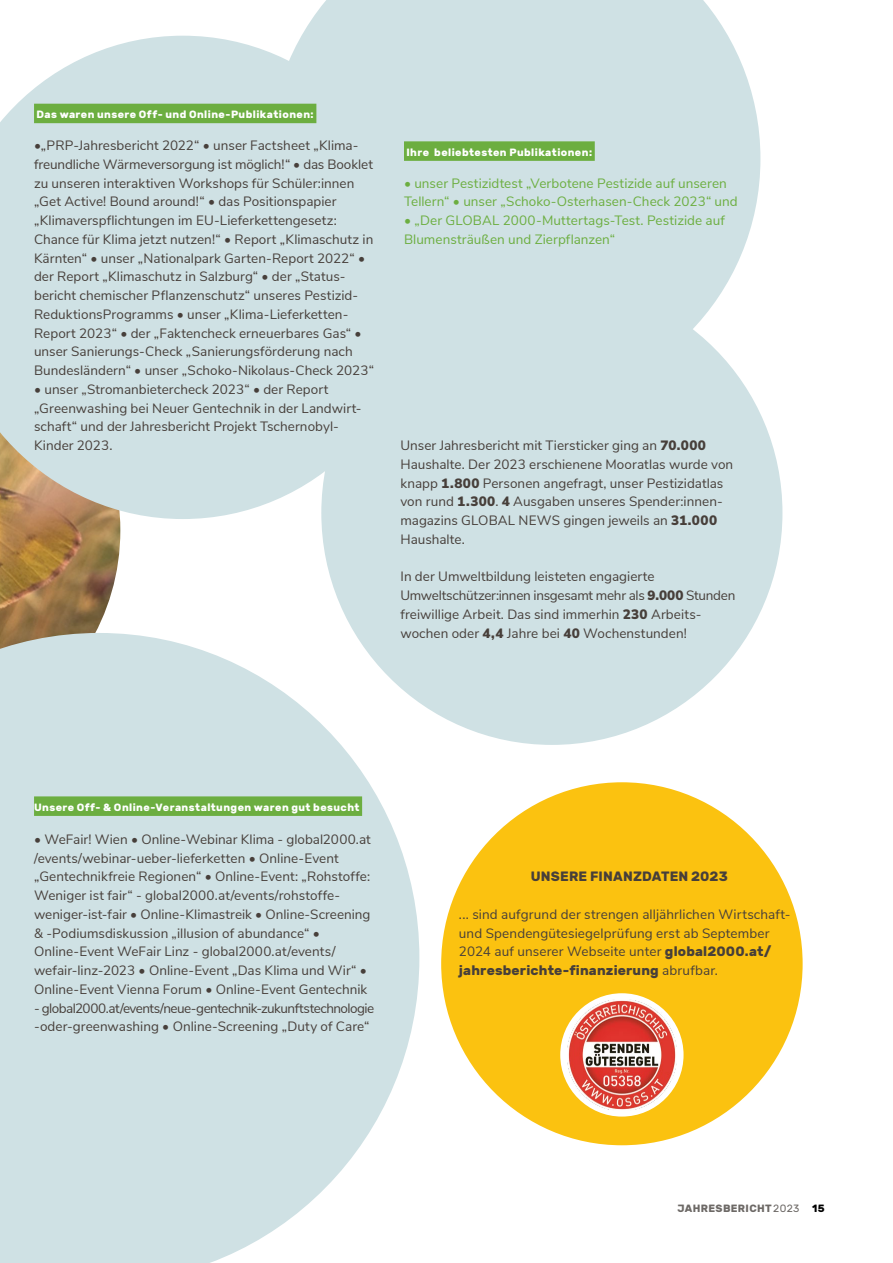
<style>
.page{position:relative;width:893px;height:1263px;background:#fff}
.page>*{position:absolute;margin:0;border:0;box-sizing:border-box;transform-origin:0 0}
.t1{font:13.5px/18.8px "Nunito Sans";letter-spacing:.005em;color:#473f3a}
.t2{font:13.5px/18.8px "Nunito Sans";letter-spacing:.005em;color:#6cae40}
.t3{font:13.5px/18.8px "Nunito Sans";letter-spacing:-.025em;color:#473f3a}
.t4{font:700 13.5px "Rubik";letter-spacing:.015em;color:#473f3a}
.t5{font:700 10.5px "Rubik";letter-spacing:.04em;color:#fff}
.t6{font:700 10.5px "Rubik";letter-spacing:.035em;color:#6d6966}
.s1{font-weight:900}
.s2{font-family:"Rubik";font-weight:700}
.s3{font-family:"Nunito Sans";font-weight:400}
.s4{font-weight:400}
.s5{color:#000}
</style>
<div class="page">
<img style="left:0;top:519px;width:120px;height:114px">
<div style="left:321px;top:281px;width:461px;height:464px;background:#cfe1e4;border-radius:50%"></div>
<svg style="left:0;top:633px;width:419px;height:630px;fill:#cfe1e4"></svg>
<div style="left:441px;top:782px;width:362px;height:363px;background:#fbc210;border-radius:50%"></div>
<div style="left:301px;top:0;width:459px;height:406px;background:#cfe1e4"></div>
<div style="left:0;top:36px;width:421px;height:483px;background:#cfe1e4"></div>
<div style="left:34px;top:104px;width:282px;height:19px;background:#6cae40"></div>
<div style="left:404px;top:141px;width:191px;height:20px;background:#6cae40"></div>
<div style="left:34px;top:796px;width:328px;height:20px;background:#6cae40"></div>
<div style="left:560px;top:993px;width:124px;height:123px;background:#fff;border-radius:50%"></div>
<img style="left:567px;top:1000px;width:109px;height:110px">
<p class="t5" style="left:36px;top:108px;width:279px">Das waren unsere Off- und Online-Publikationen:</p>
<p class="t1" style="left:34px;top:135px;width:341px">•„PRP-Jahresbericht 2022“ • unser Factsheet „Klima&shy;freundliche Wärmeversorgung ist möglich!“ • das Booklet zu unseren interaktiven Workshops für Schüler:innen „Get Active! Bound around!“ • das Positionspapier „Klimaverspflichtungen im EU-Lieferkettengesetz:<br>Chance für Klima jetzt nutzen!“ • Report „Klimaschutz in Kärnten“ • unser „Nationalpark Garten-Report 2022“ • der Report „Klimaschutz in Salzburg“ • der „Status&shy;bericht chemischer Pflanzenschutz“ unseres Pestizid-ReduktionsProgramms • unser „Klima-Lieferketten-Report 2023“ • der „Faktencheck erneuerbares Gas“ • unser Sanierungs-Check „Sanierungsförderung nach Bundesländern“ • unser „Schoko-Nikolaus-Check 2023“</p>
<p class="t1" style="left:34px;top:379px;width:329px">• unser „Stromanbietercheck 2023“ • der Report „Greenwashing bei Neuer Gentechnik in der Landwirt&shy;schaft“ und der Jahresbericht Projekt Tschernobyl-Kinder 2023.</p>
<p class="t5" style="left:406px;top:146px;width:187px">Ihre beliebtesten Publikationen:</p>
<p class="t2" style="left:404px;top:173px;width:335px">• unser Pestizidtest „Verbotene Pestizide auf unseren<br>Tellern“ • unser „Schoko-Osterhasen-Check 2023“ und</p>
<p class="t2" style="left:404px;top:210px;width:322px">• „Der GLOBAL 2000-Muttertags-Test. Pestizide auf<br>Blumensträußen und Zierpflanzen“</p>
<p class="t1" style="left:400px;top:435px;width:334px">Unser Jahresbericht mit Tiersticker ging an <span class="s1">70.000<br></span>Haushalte. Der 2023 erschienene Mooratlas wurde von knapp <span class="s1">1.800</span> Personen angefragt, unser Pestizidatlas von rund <span class="s1">1.300</span>. <span class="s1">4</span> Ausgaben unseres Spender:innen&shy;magazins GLOBAL NEWS gingen jeweils an <span class="s1">31.000<br></span>Haushalte.</p>
<p class="t1" style="left:400px;top:566px;width:336px">In der Umweltbildung leisteten engagierte Umweltschützer:innen insgesamt mehr als <span class="s1">9.000</span> Stunden freiwillige Arbeit. Das sind immerhin <span class="s1">230</span> Arbeits&shy;wochen oder <span class="s1">4,4</span> Jahre bei <span class="s1">40</span> Wochenstunden!</p>
<p class="t5" style="left:34px;top:801px;width:327px">Unsere Off- &amp; Online-Veranstaltungen waren gut besucht</p>
<p class="t1" style="left:34px;top:829px;width:338px">• WeFair! Wien • Online-Webinar Klima - global2000.at /events/webinar-ueber-lieferketten • Online-Event „Gentechnikfreie Regionen“ • Online-Event: „Rohstoffe:<br>Weniger ist fair“ - global2000.at/events/rohstoffe&shy;weniger-ist-fair • Online-Klimastreik • Online-Screening &amp; -Podiumsdiskussion „illusion of abundance“ • Online-Event WeFair Linz - global2000.at/events/ wefair-linz-2023 • Online-Event „Das Klima und Wir“ • Online-Event Vienna Forum • Online-Event Gentechnik</p>
<p class="t3" style="left:34px;top:998px;width:342px">- global2000.at/events/neue-gentechnik-zukunftstechnologie -oder-greenwashing • Online-Screening „Duty of Care“</p>
<p class="t4" style="left:531px;top:869px;width:199px">UNSERE FINANZDATEN 2023</p>
<p class="t1" style="left:459px;top:904px;width:333px">... sind aufgrund der strengen alljährlichen Wirtschaft&shy;und Spendengütesiegelprüfung erst ab September<br>2024 auf unserer Webseite unter <span class="s2">global2000.at/</span></p>
<p class="t4" style="left:459px;top:962px;width:260px">jahresberichte-finanzierung <span class="s3">abrufbar.</span></p>
<p class="t6" style="left:678px;top:1202px;width:149px">JAHRESBERICHT<span class="s4">2023</span> <span class="s5">15</span></p>
</div>
